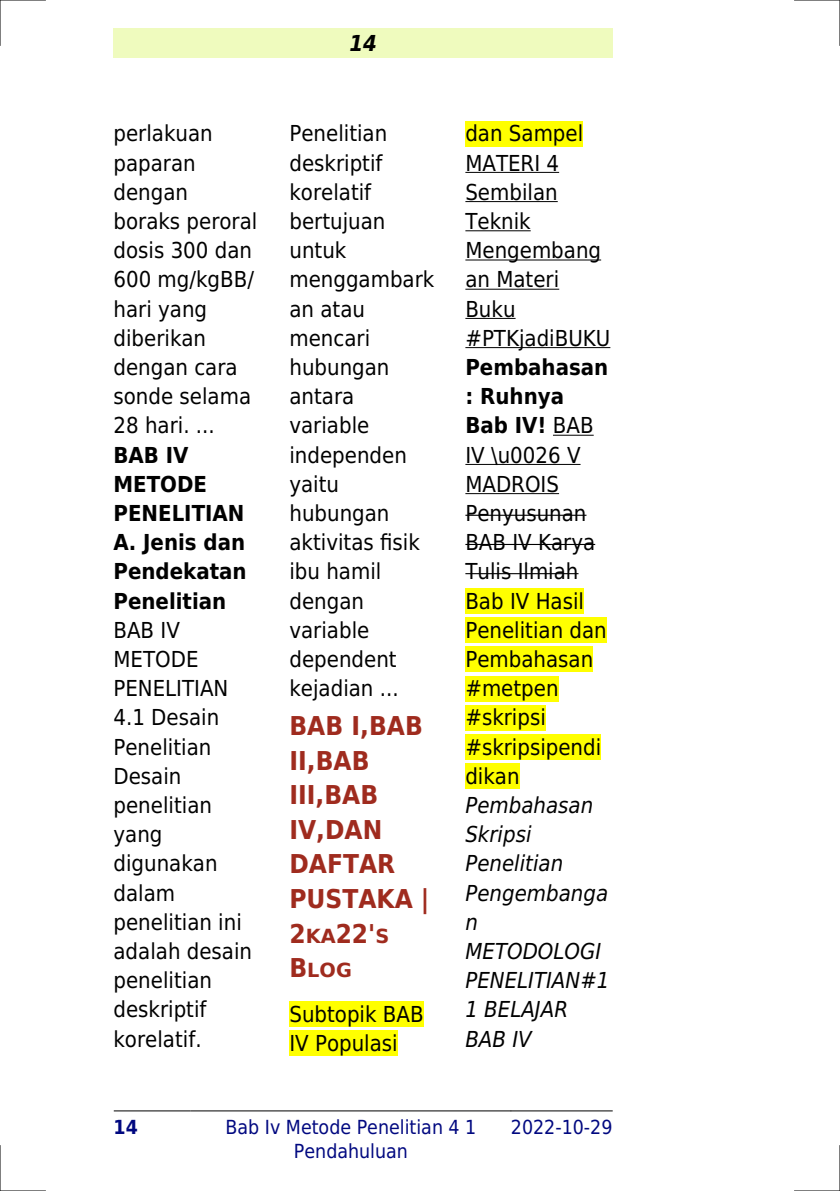
<style>
.page{position:relative;width:840px;height:1191px;background:#fff}
.page>*{position:absolute;margin:0;border:0;box-sizing:border-box;transform-origin:0 0}
.t1{font:700 26px/34.6px "DejaVu Sans Condensed";color:#9f2b1e}
.t2{font:22px/29.2px "DejaVu Sans Condensed";color:#000}
.t3{font:italic 22px/29.2px "DejaVu Sans Condensed";color:#000}
.t4{font:700 22px/29.2px "DejaVu Sans Condensed";color:#000}
.t5{font:italic 700 22px "DejaVu Sans Condensed";color:#000}
.t6{font:700 19.6px "DejaVu Sans Condensed";color:#9f2b1e;scale:1.1 1}
.t7{font:19.4px/23.2px "DejaVu Sans Condensed";color:#000880;text-align:center}
.t8{font:700 19.4px "DejaVu Sans Condensed";color:#000880}
.s1{font-size:19.6px}
.s2{font-size:26px}
.s3{font-weight:700}
</style>
<div class="page">
<div style="left:113px;top:28px;width:499px;height:30px;background:#effbbe"></div>
<hr style="left:114px;top:1110px;width:77px;height:1px;background:#000">
<hr style="left:191px;top:1110px;width:319px;height:1px;background:#000">
<hr style="left:511px;top:1110px;width:101px;height:1px;background:#000">
<div style="left:289px;top:1001px;width:134px;height:25px;background:#ff0"></div>
<div style="left:289px;top:1030px;width:108px;height:26px;background:#ff0"></div>
<div style="left:465px;top:121px;width:118px;height:25px;background:#ff0"></div>
<hr style="left:465px;top:172px;width:94px;height:1px;background:#000">
<hr style="left:465px;top:201px;width:92px;height:1px;background:#000">
<hr style="left:465px;top:230px;width:65px;height:1px;background:#000">
<hr style="left:465px;top:259px;width:135px;height:1px;background:#000">
<hr style="left:465px;top:289px;width:94px;height:1px;background:#000">
<hr style="left:465px;top:318px;width:50px;height:1px;background:#000">
<hr style="left:465px;top:347px;width:145px;height:1px;background:#000">
<hr style="left:552px;top:435px;width:41px;height:1px;background:#000">
<hr style="left:465px;top:464px;width:115px;height:1px;background:#000">
<hr style="left:465px;top:493px;width:93px;height:1px;background:#000">
<hr style="left:465px;top:515px;width:121px;height:1px;background:#000">
<hr style="left:465px;top:544px;width:130px;height:1px;background:#000">
<hr style="left:465px;top:573px;width:113px;height:1px;background:#000">
<div style="left:465px;top:588px;width:118px;height:26px;background:#ff0"></div>
<div style="left:465px;top:617px;width:141px;height:26px;background:#ff0"></div>
<div style="left:465px;top:646px;width:128px;height:26px;background:#ff0"></div>
<div style="left:465px;top:676px;width:93px;height:25px;background:#ff0"></div>
<div style="left:465px;top:705px;width:80px;height:25px;background:#ff0"></div>
<div style="left:465px;top:734px;width:136px;height:26px;background:#ff0"></div>
<div style="left:465px;top:763px;width:54px;height:26px;background:#ff0"></div>
<hr style="left:0;top:0;width:45px;height:1px;background:#000">
<hr style="left:794px;top:0;width:45px;height:1px;background:#000">
<hr style="left:0;top:1190px;width:45px;height:1px;background:#000">
<hr style="left:794px;top:1190px;width:45px;height:1px;background:#000">
<hr style="left:0;top:0;width:1px;height:45px;background:#000">
<hr style="left:0;top:1145px;width:1px;height:46px;background:#000">
<hr style="left:839px;top:0;width:1px;height:45px;background:#000">
<hr style="left:839px;top:1145px;width:1px;height:46px;background:#000">
<p class="t2" style="left:113px;top:119px;width:145px">perlakuan paparan dengan boraks peroral dosis 300 dan<br>600 mg/kgBB/ hari yang diberikan dengan cara sonde selama<br>28 hari. ...</p>
<p class="t4" style="left:113px;top:440px;width:135px">BAB IV<br>METODE<br>PENELITIAN<br>A. Jenis dan<br>Pendekatan<br>Penelitian</p>
<p class="t2" style="left:113px;top:615px;width:140px">BAB IV<br>METODE<br>PENELITIAN<br>4.1 Desain<br>Penelitian<br>Desain penelitian yang digunakan dalam penelitian ini adalah desain penelitian deskriptif korelatif.</p>
<p class="t5" style="left:349px;top:30px;width:29px">14</p>
<p class="t2" style="left:289px;top:119px;width:146px">Penelitian deskriptif korelatif bertujuan untuk menggambark an atau mencari hubungan antara variable independen yaitu hubungan aktivitas fisik ibu hamil dengan variable dependent kejadian ...</p>
<p class="t1" style="left:289px;top:709px;width:141px">BAB I,BAB<br>II,BAB<br>III,BAB<br>IV,DAN<br>DAFTAR<br>PUSTAKA |<br>2<span class="s1">KA</span>22'<span class="s1">S</span></p>
<p class="t6" style="left:289px;top:958px;width:58px"><span class="s2">B</span>LOG</p>
<p class="t2" style="left:289px;top:999px;width:136px">Subtopik BAB<br>IV Populasi</p>
<p class="t2" style="left:465px;top:119px;width:146px">dan Sampel<br>MATERI 4<br>Sembilan<br>Teknik<br>Mengembang an Materi<br>Buku #PTKjadiBUKU</p>
<p class="t2" style="left:465px;top:353px;width:144px"><span class="s3">Pembahasan : Ruhnya<br>Bab IV!</span> BAB<br>IV \u0026 V<br>MADROIS<br>Penyusunan<br>BAB IV Karya<br>Tulis Ilmiah<br>Bab IV Hasil<br>Penelitian dan<br>Pembahasan #metpen #skripsi #skripsipendi dikan</p>
<p class="t3" style="left:465px;top:790px;width:145px">Pembahasan<br>Skripsi<br>Penelitian<br>Pengembanga n<br>METODOLOGI<br>PENELITIAN#1<br>1 BELAJAR<br>BAB IV</p>
<p class="t8" style="left:113px;top:1116px;width:26px">14</p>
<p class="t7" style="left:225px;top:1116px;width:252px">Bab Iv Metode Penelitian 4 1<br>Pendahuluan</p>
<p class="t7" style="left:510px;top:1116px;width:103px">2022-10-29</p>
</div>
